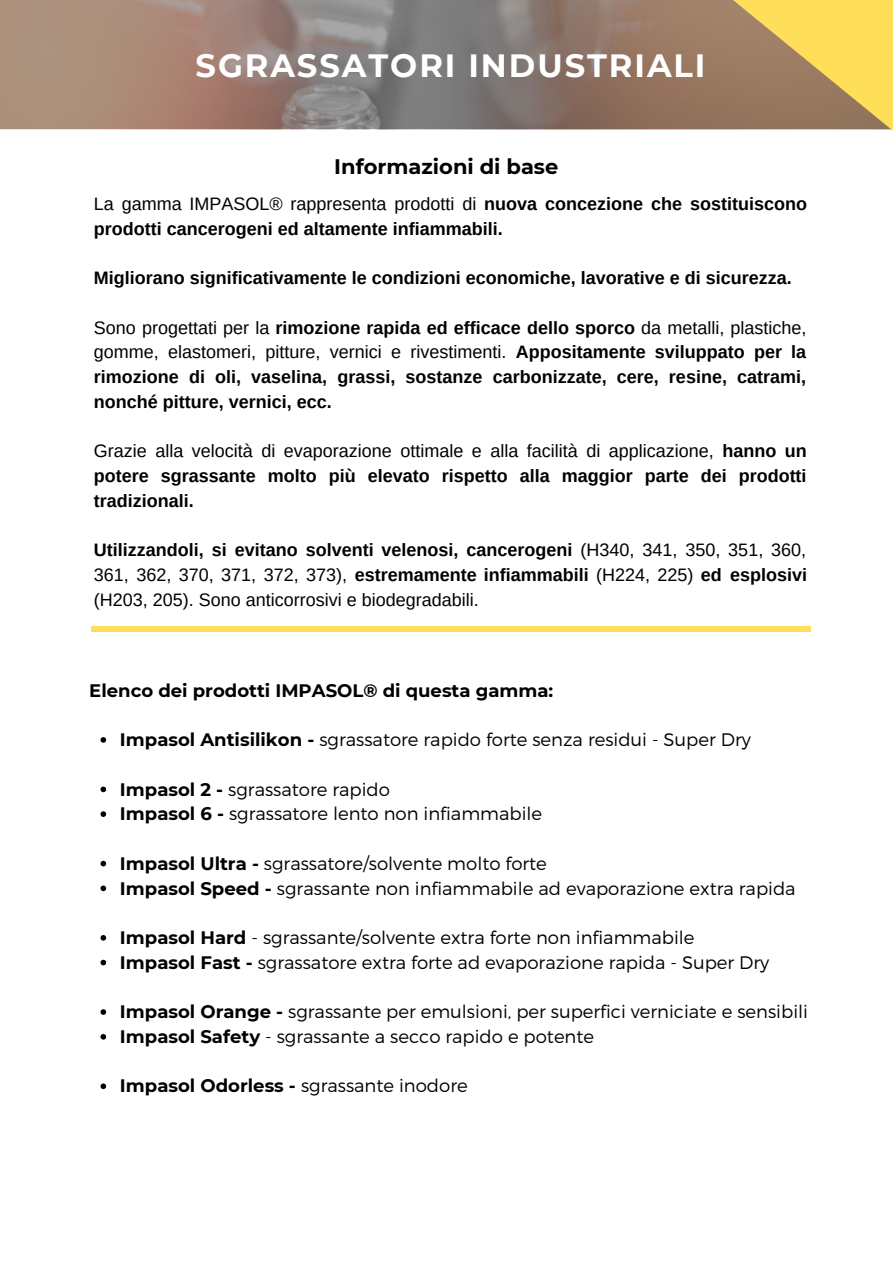
<style>
.page{position:relative;width:893px;height:1264px;background:#fff}
.page>*{position:absolute;margin:0;border:0;box-sizing:border-box;transform-origin:0 0}
.t1{font:700 32.1px "Montserrat";letter-spacing:.06em;color:#fff}
.t2{font:700 21px "Montserrat";color:#000}
.t3{font:700 18px/24.8px "Arimo";color:#000;text-align:justify}
.t4{font:300 18px/24.8px "Montserrat";color:#000}
.t5{font:18px/24.8px "Arimo";color:#000;text-align:justify}
.t6{font:700 18px "Montserrat";color:#000}
.s1{font-weight:400}
.s2{font-weight:700}
</style>
<div class="page">
<img style="left:0;top:0;width:664px;height:129px">
<svg style="left:664px;top:0;width:228px;height:130px;background:#bd9d5f"></svg>
<hr style="left:91px;top:627px;width:720px;height:4px;background:#ffde59">
<svg style="left:100px;top:737px;width:6px;height:5px"></svg>
<svg style="left:100px;top:786px;width:6px;height:6px"></svg>
<svg style="left:100px;top:811px;width:6px;height:6px"></svg>
<svg style="left:100px;top:860px;width:6px;height:6px"></svg>
<svg style="left:100px;top:885px;width:6px;height:6px"></svg>
<svg style="left:100px;top:935px;width:6px;height:5px"></svg>
<svg style="left:100px;top:959px;width:6px;height:6px"></svg>
<svg style="left:100px;top:1009px;width:6px;height:5px"></svg>
<svg style="left:100px;top:1034px;width:6px;height:5px"></svg>
<svg style="left:100px;top:1083px;width:6px;height:6px"></svg>
<h1 class="t1" style="left:195px;top:42px;width:511px">SGRASSATORI INDUSTRIALI</h1>
<p class="t2" style="left:334px;top:152px;width:225px">Informazioni di base</p>
<p class="t3" style="left:94px;top:191px;width:714px"><span class="s1">La gamma IMPASOL® rappresenta prodotti di</span> nuova concezione che sostituiscono prodotti cancerogeni ed altamente infiammabili.</p>
<p class="t3" style="left:94px;top:266px;width:699px">Migliorano significativamente le condizioni economiche, lavorative e di sicurezza.</p>
<p class="t3" style="left:94px;top:315px;width:714px"><span class="s1">Sono progettati per la</span> rimozione rapida ed efficace dello sporco <span class="s1">da metalli, plastiche, gomme, elastomeri, pitture, vernici e rivestimenti.</span> Appositamente sviluppato per la rimozione di oli, vaselina, grassi, sostanze carbonizzate, cere, resine, catrami, nonché pitture, vernici, ecc.</p>
<p class="t3" style="left:94px;top:439px;width:714px"><span class="s1">Grazie alla velocità di evaporazione ottimale e alla facilità di applicazione,</span> hanno un potere sgrassante molto più elevato rispetto alla maggior parte dei prodotti tradizionali.</p>
<p class="t5" style="left:94px;top:538px;width:714px"><span class="s2">Utilizzandoli, si evitano solventi velenosi, cancerogeni</span> (H340, 341, 350, 351, 360, 361, 362, 370, 371, 372, 373), <span class="s2">estremamente infiammabili</span> (H224, 225) <span class="s2">ed esplosivi </span>(H203, 205). Sono anticorrosivi e biodegradabili.</p>
<p class="t6" style="left:89px;top:677px;width:465px">Elenco dei prodotti IMPASOL® di questa gamma:</p>
<p class="t4" style="left:120px;top:727px;width:632px"><span class="s2">Impasol Antisilikon -</span> sgrassatore rapido forte senza residui - Super Dry</p>
<p class="t4" style="left:120px;top:776px;width:423px"><span class="s2">Impasol 2 -</span> sgrassatore rapido<br><span class="s2">Impasol 6 -</span> sgrassatore lento non infiammabile</p>
<p class="t4" style="left:120px;top:850px;width:677px"><span class="s2">Impasol Ultra -</span> sgrassatore/solvente molto forte<br><span class="s2">Impasol Speed -</span> sgrassante non infiammabile ad evaporazione extra rapida</p>
<p class="t4" style="left:120px;top:924px;width:650px"><span class="s2">Impasol Hard</span> - sgrassante/solvente extra forte non infiammabile<br><span class="s2">Impasol Fast -</span> sgrassatore extra forte ad evaporazione rapida - Super Dry</p>
<p class="t4" style="left:120px;top:999px;width:689px"><span class="s2">Impasol Orange -</span> sgrassante per emulsioni, per superfici verniciate e sensibili<br><span class="s2">Impasol Safety</span> - sgrassante a secco rapido e potente</p>
<p class="t4" style="left:120px;top:1073px;width:349px"><span class="s2">Impasol Odorless -</span> sgrassante inodore</p>
</div>
